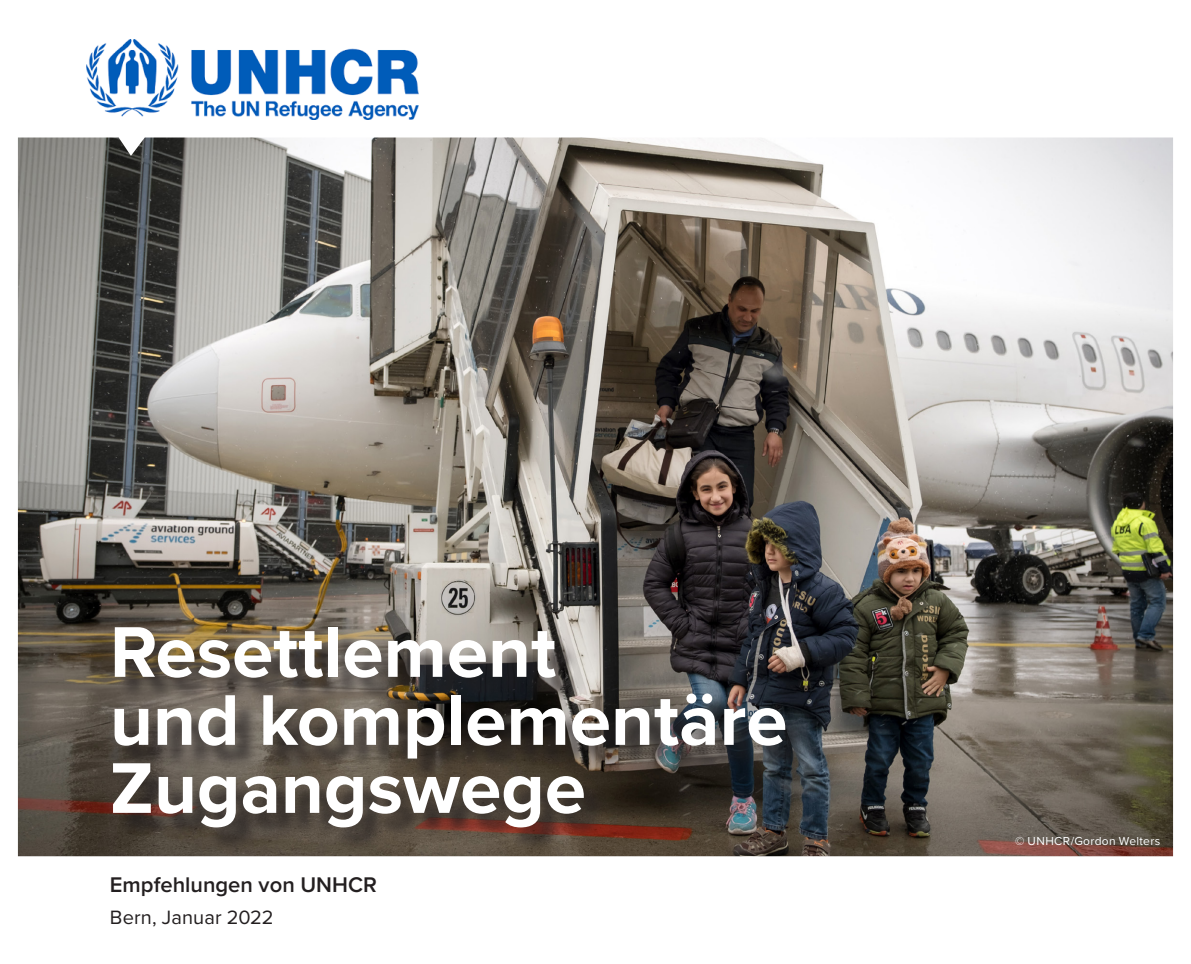
<style>
.page{position:relative;width:1191px;height:964px;background:#fff}
.page>*{position:absolute;margin:0;border:0;box-sizing:border-box;transform-origin:0 0}
.t1{font:700 74.4px/68px "Proxima Nova";color:#fff}
.t2{font:600 22px "Proxima Nova";color:#231f20}
.t3{font:20px "Proxima Nova";letter-spacing:.005em;color:#231f20}
.t4{font:12px "Proxima Nova";letter-spacing:.025em;color:#fff}
</style>
<div class="page">
<img style="left:18px;top:137px;width:1155px;height:719px">
<div style="left:117px;top:630px;width:692px;height:222px;background:#231f20;opacity:.75"></div>
<img style="left:86px;top:40px;width:332px;height:79px">
<p class="t1" style="left:110px;top:616px;width:679px">Resettlement<br>und komplementäre<br>Zugangswege</p>
<p class="t2" style="left:110px;top:868px;width:268px">Empfehlungen von UNHCR</p>
<p class="t3" style="left:110px;top:902px;width:165px">Bern, Januar 2022</p>
<p class="t4" style="left:1015px;top:832px;width:147px">© UNHCR/Gordon Welters</p>
</div>
